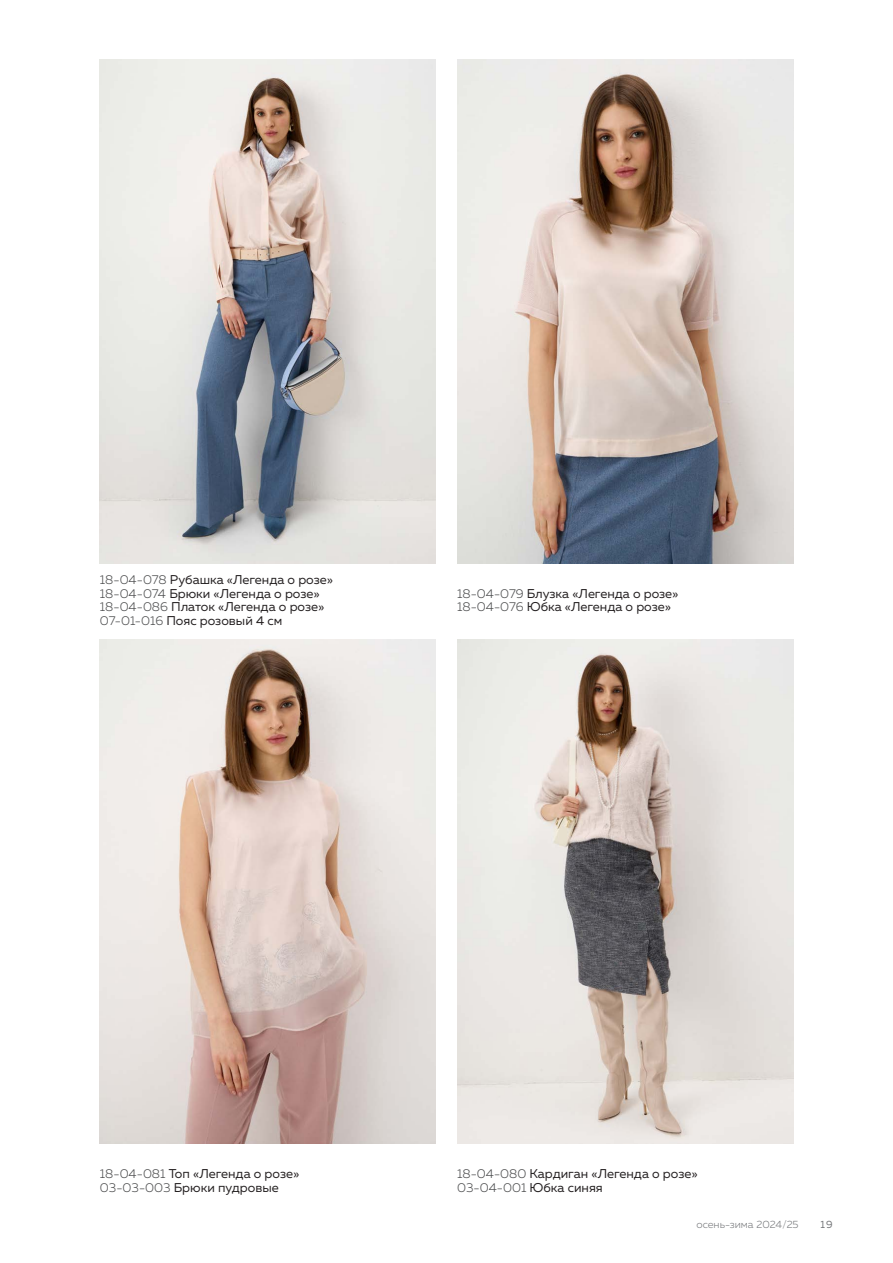
<style>
.page{position:relative;width:893px;height:1263px;background:#fff}
.page>*{position:absolute;margin:0;border:0;box-sizing:border-box;transform-origin:0 0}
.t1{font:12.75px/13.5px "Muller";color:#231f20}
.t2{font:300 10.5px "Muller";color:#76787b}
.t3{font:10.5px "Muller";color:#76787b}
.s1{font-weight:300;color:#4b4c4d}
</style>
<div class="page">
<img style="left:100px;top:59px;width:336px;height:504px">
<img style="left:457px;top:639px;width:336px;height:504px">
<img style="left:457px;top:59px;width:336px;height:504px">
<img style="left:100px;top:639px;width:336px;height:504px">
<p class="t1" style="left:100px;top:573px;width:235px"><span class="s1">18-04-078</span> Рубашка «Легенда о розе»<br><span class="s1">18-04-074</span> Брюки «Легенда о розе»<br><span class="s1">18-04-086</span> Платок «Легенда о розе»<br><span class="s1">07-01-016</span> Пояс розовый 4 см</p>
<p class="t1" style="left:457px;top:586px;width:223px"><span class="s1">18-04-079</span> Блузка «Легенда о розе»<br><span class="s1">18-04-076</span> Юбка «Легенда о розе»</p>
<p class="t1" style="left:100px;top:1167px;width:201px"><span class="s1">18-04-081</span> Топ «Легенда о розе»<br><span class="s1">03-03-003</span> Брюки пудровые</p>
<p class="t1" style="left:457px;top:1167px;width:242px"><span class="s1">18-04-080</span> Кардиган «Легенда о розе»<br><span class="s1">03-04-001</span> Юбка синяя</p>
<p class="t2" style="left:696px;top:1218px;width:104px">осень-зима 2024/25</p>
<p class="t3" style="left:821px;top:1218px;width:14px">19</p>
</div>
